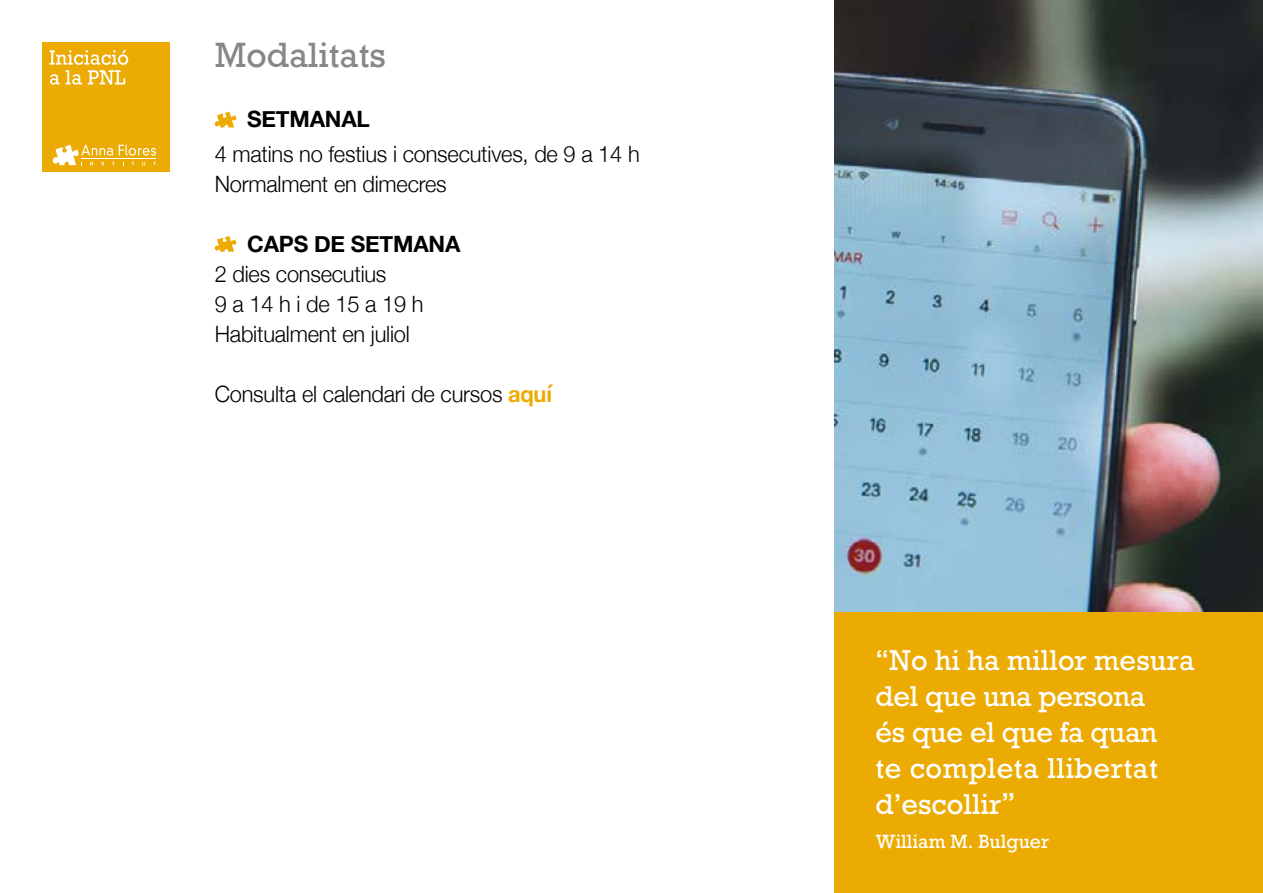
<style>
.page{position:relative;width:1263px;height:893px;background:#fff}
.page>*{position:absolute;margin:0;border:0;box-sizing:border-box;transform-origin:0 0}
.t1{font:33px "Rockwell";color:#878787}
.t2{font:27px/36px "Rockwell";color:#fff}
.t3{font:300 22.5px/30px "Helvetica Neue";letter-spacing:-.01em;color:#000}
.t4{font:700 22.5px "Helvetica Neue";letter-spacing:-.01em;color:#000}
.t5{font:18px "Rockwell";color:#fff}
.s1{font-weight:700;color:#ecab03}
.s2{font-size:28.5px}
</style>
<div class="page">
<svg style="left:214px;top:112px;width:23px;height:15px"></svg>
<svg style="left:214px;top:236px;width:23px;height:16px"></svg>
<img style="left:834px;top:0;width:429px;height:612px">
<div style="left:834px;top:612px;width:429px;height:281px;background:#ecab03"></div>
<div style="left:43px;top:43px;width:127px;height:129px;background:#ecab03"></div>
<svg style="left:50px;top:50px;width:78px;height:35px"></svg>
<svg style="left:52px;top:145px;width:104px;height:20px"></svg>
<hr style="left:81px;top:158px;width:75px;height:1px;background:#fff">
<h1 class="t1" style="left:215px;top:35px;width:173px">Modalitats</h1>
<p class="t4" style="left:247px;top:102px;width:124px">SETMANAL</p>
<p class="t3" style="left:215px;top:137px;width:426px">4 matins no festius i consecutives, de 9 a 14 h<br>Normalment en dimecres</p>
<p class="t4" style="left:247px;top:226px;width:215px">CAPS DE SETMANA</p>
<p class="t3" style="left:215px;top:257px;width:210px">2 dies consecutius<br>9 a 14 h i de 15 a 19 h<br>Habitualment en juliol</p>
<p class="t3" style="left:215px;top:377px;width:339px">Consulta el calendari de cursos <span class="s1">aquí</span></p>
<p class="t2" style="left:875px;top:643px;width:321px">“No hi ha millor mesura del que una persona<br>és que el que fa quan<br>te completa llibertat d’escollir<span class="s2">”</span></p>
<p class="t5" style="left:875px;top:831px;width:175px">William M. Bulguer</p>
</div>
